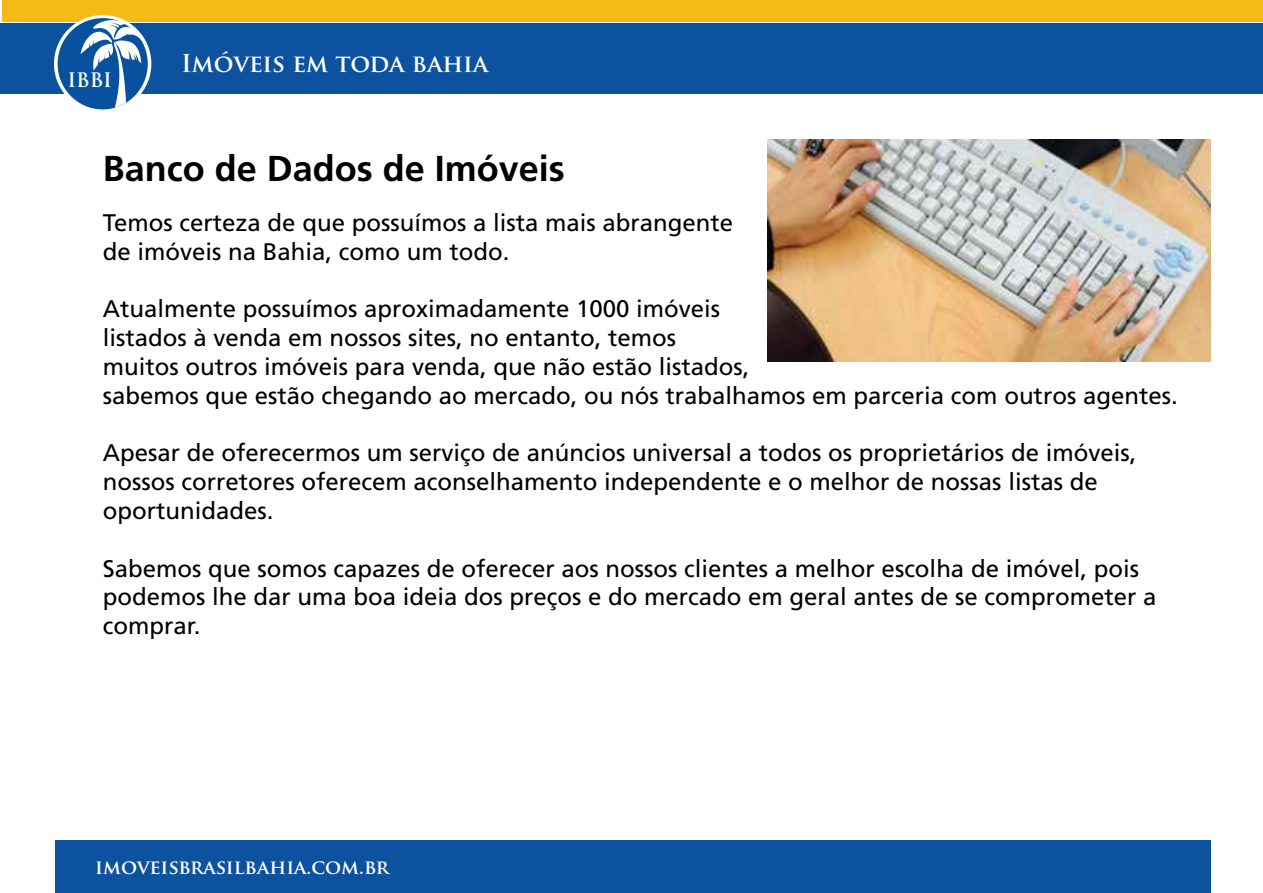
<style>
.page{position:relative;width:1263px;height:893px;background:#fff}
.page>*{position:absolute;margin:0;border:0;box-sizing:border-box;transform-origin:0 0}
.t1{font:700 36px "Frutiger LT";color:#000}
.t2{font:24px/28.8px "Frutiger LT";color:#000}
.t3{font:700 24px "Trajan Pro";color:#fff}
.t4{font:700 19.5px "Trajan Pro";color:#fff}
</style>
<div class="page">
<div style="left:55px;top:840px;width:1155px;height:53px;background:#0d529f"></div>
<div style="left:3px;top:0;width:1260px;height:21px;background:#f5ba18"></div>
<div style="left:0;top:23px;width:1263px;height:71px;background:#0d529f"></div>
<img style="left:768px;top:140px;width:442px;height:222px">
<svg style="left:54px;top:15px;width:97px;height:97px"></svg>
<div style="left:58px;top:18px;width:90px;height:91px;background:#07519f;border-radius:50%"></div>
<svg style="left:80px;top:20px;width:63px;height:88px"></svg>
<p class="t4" style="left:68px;top:68px;width:46px">IBBI</p>
<p class="t3" style="left:181px;top:48px;width:309px">Imóveis em toda bahia</p>
<h1 class="t1" style="left:103px;top:147px;width:464px">Banco de Dados de Imóveis</h1>
<p class="t2" style="left:103px;top:208px;width:632px">Temos certeza de que possuímos a lista mais abrangente de imóveis na Bahia, como um todo.</p>
<p class="t2" style="left:103px;top:295px;width:1076px">Atualmente possuímos aproximadamente 1000 imóveis<br>listados à venda em nossos sites, no entanto, temos<br>muitos outros imóveis para venda, que não estão listados,<br>sabemos que estão chegando ao mercado, ou nós trabalhamos em parceria com outros agentes.</p>
<p class="t2" style="left:103px;top:439px;width:1035px">Apesar de oferecermos um serviço de anúncios universal a todos os proprietários de imóveis, nossos corretores oferecem aconselhamento independente e o melhor de nossas listas de oportunidades.</p>
<p class="t2" style="left:103px;top:554px;width:1055px">Sabemos que somos capazes de oferecer aos nossos clientes a melhor escolha de imóvel, pois podemos lhe dar uma boa ideia dos preços e do mercado em geral antes de se comprometer a comprar.</p>
<p class="t4" style="left:95px;top:855px;width:296px">imoveisbrasilbahia.com.br</p>
</div>
